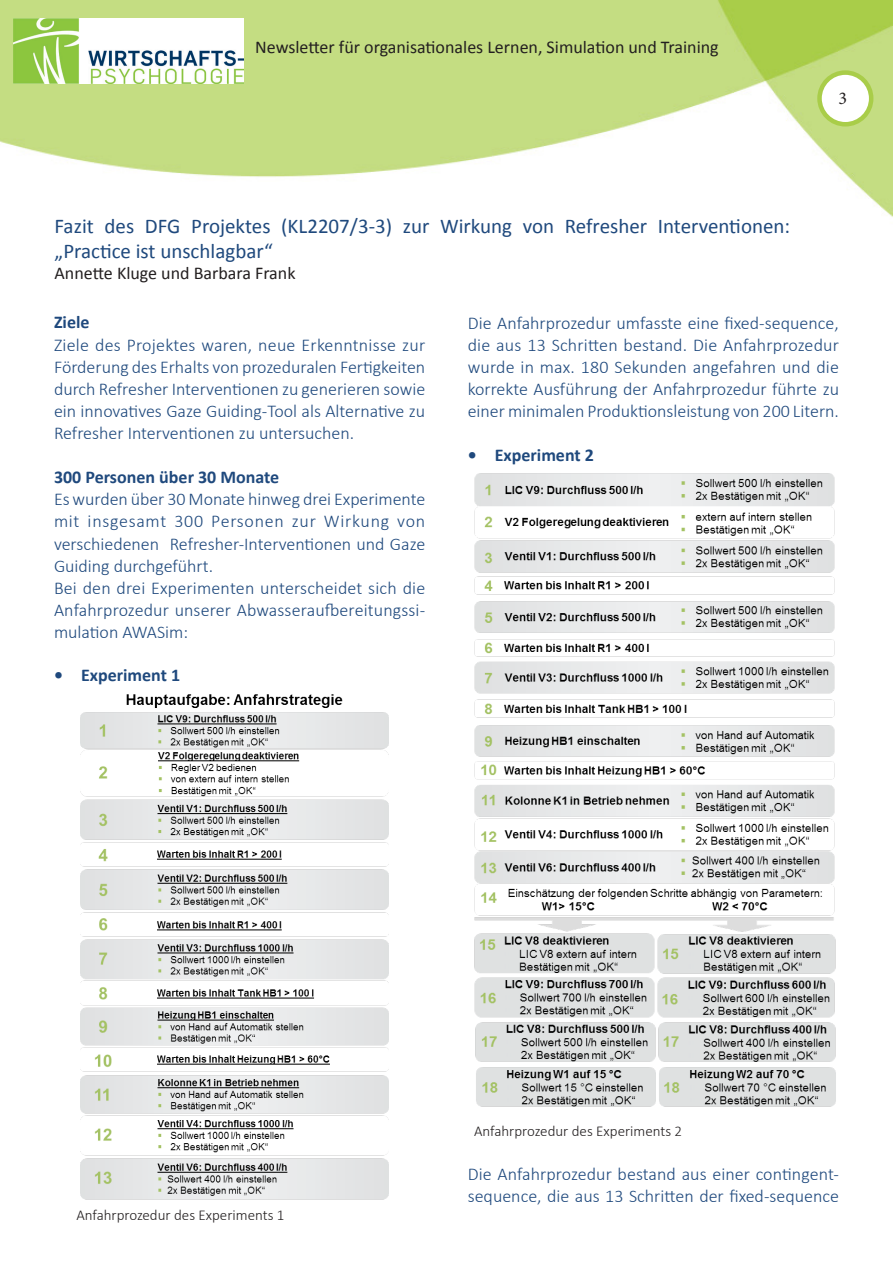
<style>
.page{position:relative;width:893px;height:1263px;background:#fff}
.page>*{position:absolute;margin:0;border:0;box-sizing:border-box;transform-origin:0 0}
.t1{font:21px/25.2px "Calibri";color:#1f497d}
.Blocktext{font:300 18px/22px "Calibri";color:#1f497d;text-align:justify}
.Alternativ1{font:300 18px/22px "Calibri";letter-spacing:.005em;color:#1f497d;text-align:justify}
.t2{font:18px "Calibri";color:#231f20}
.t3{font:700 18px "Calibri";color:#1f497d}
.t4{font:18px "Minion Pro";color:#231f20}
.t5{font:300 15px "Calibri";color:#231f20}
</style>
<div class="page">
<img style="left:0;top:0;width:893px;height:1196px">
<img style="left:14px;top:18px;width:229px;height:66px">
<div style="left:819px;top:73px;width:52px;height:51px;background:#fff;border-radius:50%"></div>
<div style="left:817px;top:70px;width:56px;height:56px;border:4px solid #a9cd49;border-radius:50%"></div>
<img style="left:81px;top:687px;width:308px;height:513px">
<img style="left:471px;top:472px;width:368px;height:640px">
<p class="t2" style="left:255px;top:35px;width:465px">Newsletter für organisationales Lernen, Simulation und Training</p>
<p class="t1" style="left:55px;top:213px;width:737px">Fazit des DFG Projektes (KL2207/3-3) zur Wirkung von Refresher Interventionen: „Practice ist unschlagbar“</p>
<p class="t2" style="left:55px;top:262px;width:242px">Annette Kluge und Barbara Frank</p>
<p class="t4" style="left:838px;top:87px;width:10px">3</p>
<p class="t3" style="left:54px;top:311px;width:37px">Ziele</p>
<p class="Blocktext" style="left:54px;top:334px;width:373px">Ziele des Projektes waren, neue Erkenntnisse zur Förderung des Erhalts von prozeduralen Fertigkeiten durch Refresher Interventionen zu generieren sowie ein innovatives Gaze Guiding-Tool als Alternative zu Refresher Interventionen zu untersuchen.</p>
<p class="t3" style="left:54px;top:465px;width:227px">300 Personen über 30 Monate</p>
<p class="Blocktext" style="left:54px;top:488px;width:373px">Es wurden über 30 Monate hinweg drei Experimente mit insgesamt 300 Personen zur Wirkung von verschiedenen Refresher-Interventionen und Gaze Guiding durchgeführt.</p>
<p class="Alternativ1" style="left:54px;top:576px;width:373px">Bei den drei Experimenten unterscheidet sich die Anfahrprozedur unserer Abwasseraufbereitungssi&shy;mulation AWASim:</p>
<p class="t3" style="left:54px;top:664px;width:128px">• Experiment 1</p>
<p class="Blocktext" style="left:468px;top:312px;width:373px">Die Anfahrprozedur umfasste eine fixed-sequence, die aus 13 Schritten bestand. Die Anfahrprozedur wurde in max. 180 Sekunden angefahren und die korrekte Ausführung der Anfahrprozedur führte zu einer minimalen Produktionsleistung von 200 Litern.</p>
<p class="t3" style="left:468px;top:443px;width:128px">• Experiment 2</p>
<p class="t5" style="left:76px;top:1206px;width:210px">Anfahrprozedur des Experiments 1</p>
<p class="t5" style="left:474px;top:1122px;width:210px">Anfahrprozedur des Experiments 2</p>
<p class="Blocktext" style="left:468px;top:1163px;width:373px">Die Anfahrprozedur bestand aus einer contingent&shy;sequence, die aus 13 Schritten der fixed-sequence</p>
</div>
